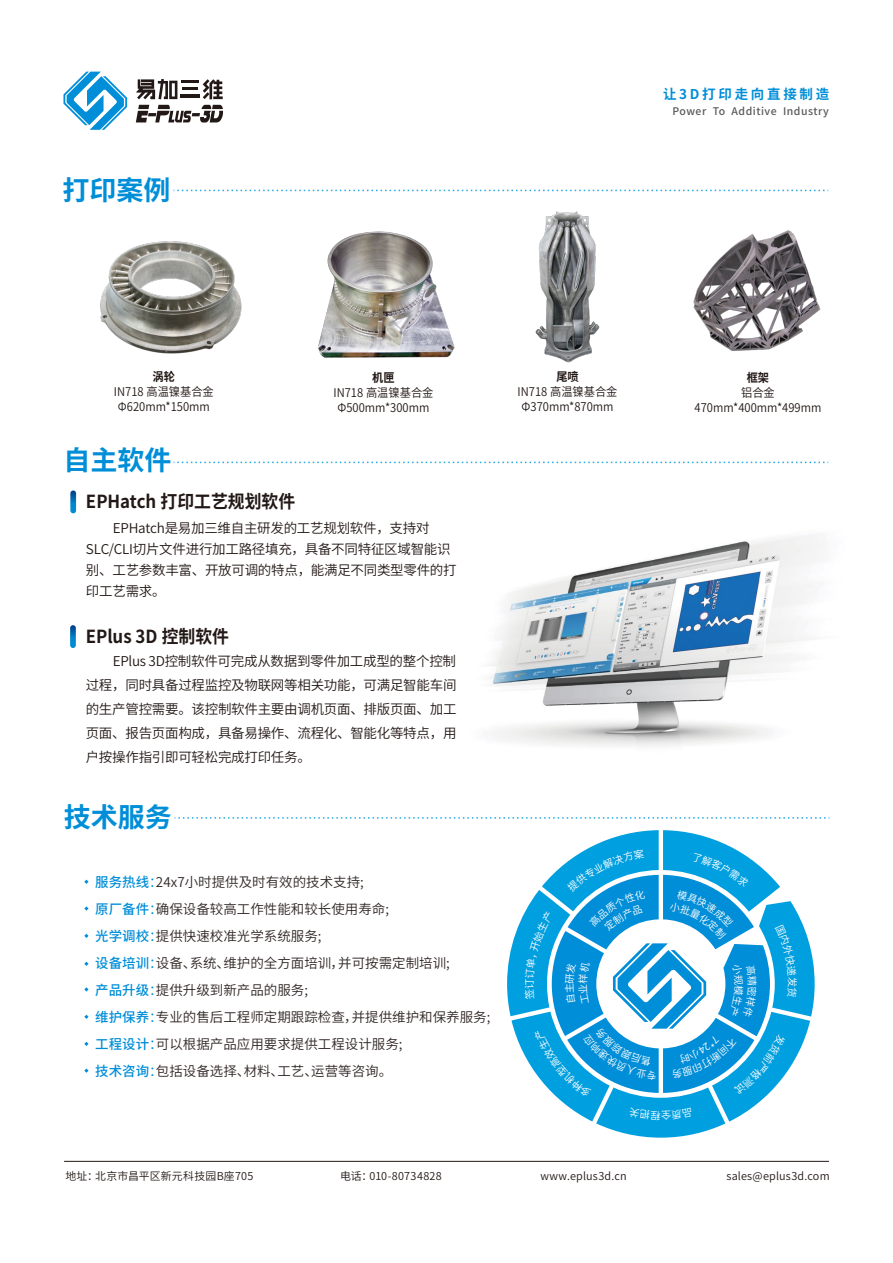
<style>
.page{position:relative;width:893px;height:1263px;background:#fff}
.page>*{position:absolute;margin:0;border:0;box-sizing:border-box;transform-origin:0 0}
.t1{font:700 27px "Source Han Sans CN";color:#008ed8}
.t2{font:700 18px "Source Han Sans CN";color:#221815;scale:.94 1}
.t3{font:13.5px/24px "Source Han Sans CN";letter-spacing:-.02em;color:#221815}
.t4{font:13.5px/27px "Source Han Sans CN";color:#2e2523}
.t5{font:700 13.5px "Source Han Sans CN";letter-spacing:.2em;color:#008ed8}
.t6{font:12px/15px "Source Han Sans CN";color:#221815;text-align:center;scale:.94 1}
.t7{font:700 12px "Source Han Sans CN";color:#221815;scale:.94 1}
.t8{font:10.8px "Source Han Sans CN";letter-spacing:.02em;color:#221815}
.t9{font:500 10.5px "Source Han Sans CN";letter-spacing:.05em;color:#5a5858}
.t10{font:10.2px "Source Han Sans CN";color:#fff}
.s1{font-weight:500;color:#008ed8}
.s2{color:#008ed8}
.s3{color:#2f2725}
</style>
<div class="page">
<svg style="left:136px;top:105px;width:87px;height:17px"></svg>
<svg style="left:136px;top:79px;width:87px;height:20px"></svg>
<hr style="left:182px;top:87px;width:16px;height:3px;background:#221815">
<hr style="left:180px;top:95px;width:20px;height:3px;background:#221815">
<svg style="left:63px;top:72px;width:64px;height:58px"></svg>
<hr style="left:64px;top:1161px;width:765px;height:1px;background:#221815">
<img style="left:389px;top:461px;width:440px;height:285px">
<svg style="left:70px;top:490px;width:6px;height:23px"></svg>
<svg style="left:70px;top:625px;width:6px;height:23px"></svg>
<svg style="left:175px;top:817px;width:655px;height:2px"></svg>
<svg style="left:84px;top:880px;width:5px;height:4px"></svg>
<svg style="left:84px;top:906px;width:5px;height:5px"></svg>
<svg style="left:84px;top:934px;width:5px;height:4px"></svg>
<svg style="left:84px;top:962px;width:5px;height:4px"></svg>
<svg style="left:84px;top:987px;width:5px;height:4px"></svg>
<svg style="left:84px;top:1015px;width:5px;height:4px"></svg>
<svg style="left:84px;top:1042px;width:5px;height:4px"></svg>
<svg style="left:84px;top:1068px;width:5px;height:5px"></svg>
<svg style="left:174px;top:190px;width:654px;height:1px"></svg>
<svg style="left:174px;top:462px;width:654px;height:1px"></svg>
<img style="left:693px;top:230px;width:128px;height:121px">
<img style="left:100px;top:241px;width:142px;height:113px">
<img style="left:318px;top:231px;width:137px;height:127px">
<img style="left:536px;top:212px;width:63px;height:151px">
<svg style="left:507px;top:830px;width:308px;height:308px"></svg>
<h1 class="t1" style="left:63px;top:175px;width:109px">打印案例</h1>
<p class="t5" style="left:663px;top:86px;width:168px">让3D打印走向直接制造</p>
<p class="t9" style="left:672px;top:106px;width:158px">Power To Additive Industry</p>
<p class="t7" style="left:153px;top:370px;width:25px">涡轮</p>
<p class="t6" style="left:114px;top:385px;width:108px">IN718 高温镍基合金<br>Φ620mm*150mm</p>
<h1 class="t1" style="left:64px;top:444px;width:110px">自主软件</h1>
<h2 class="t2" style="left:86px;top:492px;width:224px">EPHatch 打印工艺规划软件</h2>
<p class="t7" style="left:372px;top:370px;width:25px">机匣</p>
<p class="t6" style="left:333px;top:385px;width:108px">IN718 高温镍基合金<br>Φ500mm*300mm</p>
<p class="t3" style="left:86px;top:517px;width:372px;line-height:21px;text-indent:27px">EPHatch是易加三维自主研发的工艺规划软件，支持对<br>SLC/CLI切片文件进行加工路径填充，具备不同特征区域智能识别、工艺参数丰富、开放可调的特点，能满足不同类型零件的打印工艺需求。</p>
<h2 class="t2" style="left:86px;top:627px;width:154px">EPlus 3D 控制软件</h2>
<p class="t3" style="left:86px;top:649px;width:372px;text-align:justify;text-indent:27px">EPlus 3D控制软件可完成从数据到零件加工成型的整个控制过程，同时具备过程监控及物联网等相关功能，可满足智能车间的生产管控需要。该控制软件主要由调机页面、排版页面、加工页面、报告页面构成，具备易操作、流程化、智能化等特点，用户按操作指引即可轻松完成打印任务。</p>
<h1 class="t1" style="left:64px;top:802px;width:110px">技术服务</h1>
<p class="t4" style="left:95px;top:869px;width:397px"><span class="s1">服务热线</span><span class="s2">：</span><span class="s3">24x7小时提供及时有效的技术支持;<br></span><span class="s1">原厂备件</span><span class="s2">：</span><span class="s3">确保设备较高工作性能和较长使用寿命;<br></span><span class="s1">光学调校</span><span class="s2">：</span>提供快速校准光学系统服务;<br><span class="s1">设备培训</span><span class="s2">：</span>设备、系统、维护的全方面培训，并可按需定制培训;<br><span class="s1">产品升级</span><span class="s2">：</span>提供升级到新产品的服务;<br><span class="s1">维护保养</span><span class="s2">：</span>专业的售后工程师定期跟踪检查，并提供维护和保养服务;<span class="s1">工程设计</span><span class="s2">：</span>可以根据产品应用要求提供工程设计服务;<br><span class="s1">技术咨询</span><span class="s2">：</span>包括设备选择、材料、工艺、运营等咨询。</p>
<p class="t7" style="left:556px;top:370px;width:25px">尾喷</p>
<p class="t6" style="left:518px;top:384px;width:108px">IN718 高温镍基合金<br>Φ370mm*870mm</p>
<p class="t10" style="left:524px;top:989px;width:12px;rotate:-90deg">订</p>
<p class="t7" style="left:747px;top:370px;width:25px">框架</p>
<p class="t6" style="left:695px;top:385px;width:136px">铝合金<br>470mm*400mm*499mm</p>
<p class="t8" style="left:65px;top:1170px;width:189px">地址：北京市昌平区新元科技园B座705</p>
<p class="t8" style="left:340px;top:1170px;width:103px">电话：010-80734828</p>
<p class="t8" style="left:540px;top:1170px;width:88px">www.eplus3d.cn</p>
<p class="t8" style="left:726px;top:1170px;width:105px">sales@eplus3d.com</p>
</div>
